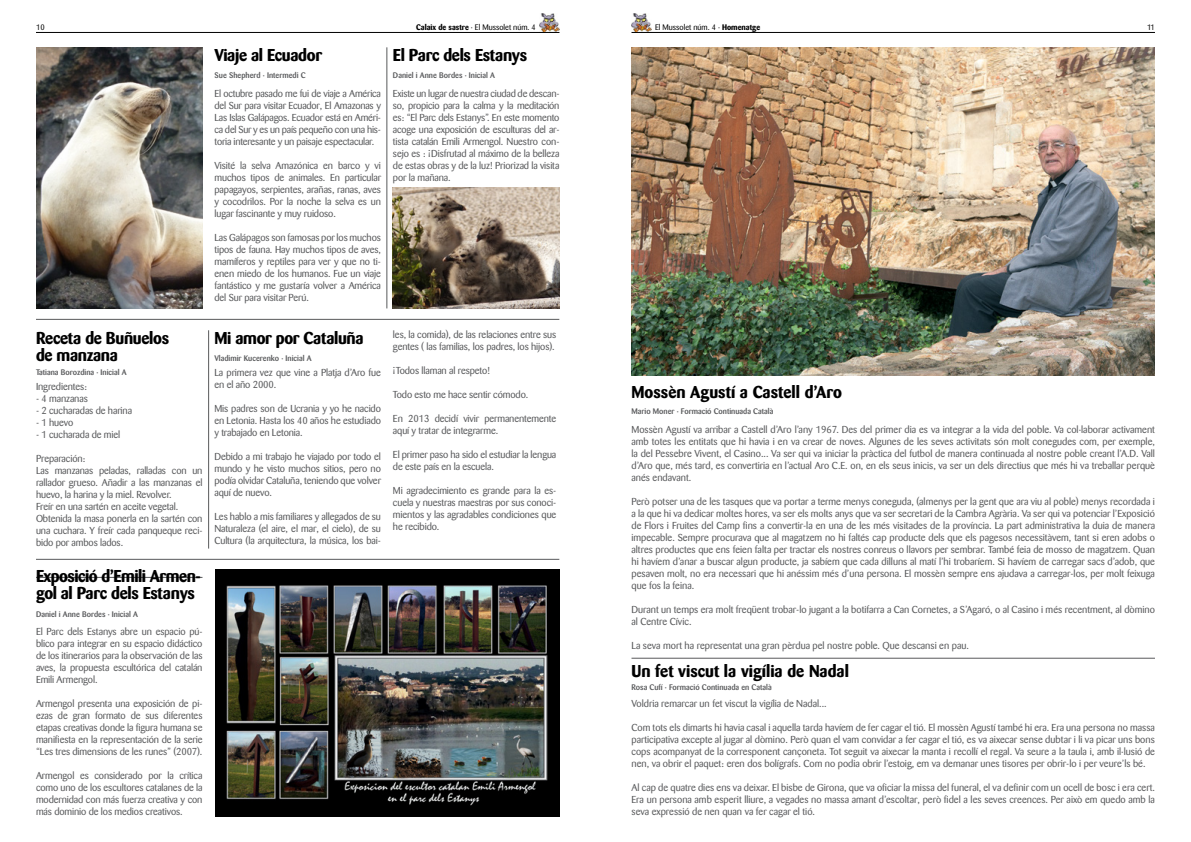
<style>
.page{position:relative;width:1191px;height:842px;background:#fff}
.page>*{position:absolute;margin:0;border:0;box-sizing:border-box;transform-origin:0 0}
.t1{font:700 17px/17px "Barmeno";letter-spacing:-.02em;color:#000}
.t2{font:700 17px "Barmeno";color:#000}
.t3{font:10px/12px "Barmeno";letter-spacing:-.01em;color:#58595b;text-align:justify}
.t4{font:500 8px "Barmeno";color:#58595b}
.t5{font:8px "Barmeno";color:#000}
.s1{font-weight:700}
</style>
<div class="page">
<img style="left:631px;top:14px;width:20px;height:18px">
<hr style="left:631px;top:32px;width:524px;height:1px;background:#000">
<img style="left:539px;top:14px;width:20px;height:18px">
<hr style="left:36px;top:32px;width:523px;height:1px;background:#000">
<hr style="left:36px;top:577px;width:166px;height:1px;background:#58595b">
<hr style="left:631px;top:658px;width:524px;height:1px;background:#58595b">
<hr style="left:36px;top:559px;width:523px;height:1px;background:#58595b">
<hr style="left:208px;top:330px;width:1px;height:219px;background:#58595b">
<img style="left:393px;top:188px;width:166px;height:120px">
<img style="left:36px;top:47px;width:166px;height:261px">
<hr style="left:36px;top:319px;width:523px;height:1px;background:#58595b">
<div style="left:215px;top:569px;width:344px;height:248px;background:#000"></div>
<img style="left:226px;top:585px;width:322px;height:221px">
<hr style="left:387px;top:47px;width:1px;height:261px;background:#58595b">
<img style="left:631px;top:47px;width:524px;height:329px">
<p class="t5" style="left:36px;top:22px;width:10px">10</p>
<p class="t5" style="left:416px;top:23px;width:121px"><span class="s1">Calaix de sastre</span> · El Mussolet núm. 4</p>
<p class="t5" style="left:655px;top:23px;width:107px">El Mussolet núm. 4 · <span class="s1">Homenatge</span></p>
<p class="t5" style="left:1147px;top:22px;width:9px">11</p>
<h1 class="t1" style="left:36px;top:329px;width:135px">Receta de Buñuelos de manzana</h1>
<p class="t4" style="left:36px;top:368px;width:92px">Tatiana Borozdina · Inicial A</p>
<p class="t3" style="left:36px;top:381px;width:53px">Ingredientes:</p>
<p class="t3" style="left:36px;top:393px;width:53px">- 4 manzanas</p>
<p class="t3" style="left:36px;top:405px;width:98px">- 2 cucharadas de harina</p>
<p class="t3" style="left:36px;top:417px;width:39px">- 1 huevo</p>
<p class="t3" style="left:36px;top:429px;width:86px">- 1 cucharada de miel</p>
<p class="t3" style="left:36px;top:453px;width:168px;text-align:left">Preparación:<br>Las manzanas peladas, ralladas con un rallador grueso. Añadir a las manzanas el huevo, la harina y la miel. Revolver.<br>Freír en una sartén en aceite vegetal.<br>Obtenida la masa ponerla en la sartén con una cuchara. Y freír cada panqueque reci&shy;bido por ambos lados.</p>
<h1 class="t1" style="left:36px;top:568px;width:166px">Exposició d’Emili Armen&shy;gol al Parc dels Estanys</h1>
<p class="t4" style="left:36px;top:609px;width:103px">Daniel i Anne Bordes · Inicial A</p>
<p class="t3" style="left:36px;top:626px;width:168px">El Parc dels Estanys abre un espacio pú&shy;blico para integrar en su espacio didáctico de los itinerarios para la observación de las aves, la propuesta escultórica del catalán Emili Armengol.</p>
<p class="t3" style="left:36px;top:698px;width:168px">Armengol presenta una exposición de pi&shy;ezas de gran formato de sus diferentes etapas creativas donde la figura humana se manifiesta en la representación de la serie “Les tres dimensions de les runes” (2007).</p>
<p class="t3" style="left:36px;top:770px;width:168px">Armengol es considerado por la crítica como uno de los escultores catalanes de la modernidad con más fuerza creativa y con más dominio de los medios creativos.</p>
<h1 class="t1" style="left:214px;top:46px;width:109px">Viaje al Ecuador</h1>
<p class="t4" style="left:214px;top:71px;width:93px">Sue Shepherd · Intermedi C</p>
<p class="t3" style="left:214px;top:88px;width:168px">El octubre pasado me fui de viaje a América del Sur para visitar Ecuador, El Amazonas y Las Islas Galápagos. Ecuador está en Améri&shy;ca del Sur y es un país pequeño con una his&shy;toria interesante y un paisaje espectacular.</p>
<p class="t3" style="left:214px;top:160px;width:168px">Visité la selva Amazónica en barco y vi muchos tipos de animales. En particular papagayos, serpientes, arañas, ranas, aves y cocodrilos. Por la noche la selva es un lugar fascinante y muy ruidoso.</p>
<p class="t3" style="left:214px;top:232px;width:168px">Las Galápagos son famosas por los muchos tipos de fauna. Hay muchos tipos de aves, mamíferos y reptiles para ver y que no ti&shy;enen miedo de los humanos. Fue un viaje fantástico y me gustaría volver a América del Sur para visitar Perú.</p>
<h1 class="t1" style="left:214px;top:329px;width:151px">Mi amor por Cataluña</h1>
<p class="t4" style="left:214px;top:354px;width:98px">Vladimir Kucerenko · Inicial A</p>
<p class="t3" style="left:214px;top:367px;width:168px">La primera vez que vine a Platja d’Aro fue en el año 2000.</p>
<p class="t3" style="left:214px;top:403px;width:168px">Mis padres son de Ucrania y yo he nacido en Letonia. Hasta los 40 años he estudiado y trabajado en Letonia.</p>
<p class="t3" style="left:214px;top:451px;width:168px">Debido a mi trabajo he viajado por todo el mundo y he visto muchos sitios, pero no podía olvidar Cataluña, teniendo que volver aquí de nuevo.</p>
<p class="t3" style="left:214px;top:511px;width:168px">Les hablo a mis familiares y allegados de su Naturaleza (el aire, el mar, el cielo), de su Cultura (la arquitectura, la música, los bai-</p>
<h1 class="t1" style="left:393px;top:46px;width:136px">El Parc dels Estanys</h1>
<p class="t4" style="left:393px;top:71px;width:103px">Daniel i Anne Bordes · Inicial A</p>
<p class="t3" style="left:393px;top:88px;width:168px">Existe un lugar de nuestra ciudad de descan&shy;so, propicio para la calma y la meditación es: “El Parc dels Estanys”. En este momento acoge una exposición de esculturas del ar&shy;tista catalán Emili Armengol. Nuestro con&shy;sejo es : ¡Disfrutad al máximo de la belleza de estas obras y de la luz! Priorizad la visita por la mañana.</p>
<p class="t3" style="left:393px;top:328px;width:165px">les, la comida), de las relaciones entre sus gentes ( las familias, los padres, los hijos).</p>
<p class="t3" style="left:393px;top:364px;width:99px">¡Todos llaman al respeto!</p>
<p class="t3" style="left:393px;top:388px;width:137px">Todo esto me hace sentir cómodo.</p>
<p class="t3" style="left:393px;top:412px;width:165px">En 2013 decidí vivir permanentemente aquí y tratar de integrarme.</p>
<p class="t3" style="left:393px;top:448px;width:165px">El primer paso ha sido el estudiar la lengua de este país en la escuela.</p>
<p class="t3" style="left:393px;top:484px;width:165px">Mi agradecimiento es grande para la es&shy;cuela y nuestras maestras por sus conoci&shy;mientos y las agradables condiciones que he recibido.</p>
<h1 class="t2" style="left:631px;top:382px;width:212px">Mossèn Agustí a Castell d’Aro</h1>
<p class="t4" style="left:631px;top:407px;width:143px">Mario Moner · Formació Continuada Català</p>
<p class="t3" style="left:631px;top:423px;width:525px">Mossèn Agustí va arribar a Castell d’Aro l’any 1967. Des del primer dia es va integrar a la vida del poble. Va col·laborar activament amb totes les entitats que hi havia i en va crear de noves. Algunes de les seves activitats són molt conegudes com, per exemple, la del Pessebre Vivent, el Casino... Va ser qui va iniciar la pràctica del futbol de manera continuada al nostre poble creant l’A.D. Vall d’Aro que, més tard, es convertiria en l’actual Aro C.E. on, en els seus inicis, va ser un dels directius que més hi va treballar perquè anés endavant.</p>
<p class="t3" style="left:631px;top:495px;width:525px">Però potser una de les tasques que va portar a terme menys coneguda, (almenys per la gent que ara viu al poble) menys recordada i a la que hi va dedicar moltes hores, va ser els molts anys que va ser secretari de la Cambra Agrària. Va ser qui va potenciar l’Exposició de Flors i Fruites del Camp fins a convertir-la en una de les més visitades de la província. La part administrativa la duia de manera impecable. Sempre procurava que al magatzem no hi faltés cap producte dels que els pagesos necessitàvem, tant si eren adobs o altres productes que ens feien falta per tractar els nostres conreus o llavors per sembrar. També feia de mosso de magatzem. Quan hi havíem d’anar a buscar algun producte, ja sabíem que cada dilluns al matí l’hi trobaríem. Si havíem de carregar sacs d’adob, que pesaven molt, no era necessari que hi anéssim més d’una persona. El mossèn sempre ens ajudava a carregar-los, per molt feixuga que fos la feina.</p>
<p class="t3" style="left:631px;top:603px;width:525px">Durant un temps era molt freqüent trobar-lo jugant a la botifarra a Can Cornetes, a S’Agaró, o al Casino i més recentment, al dòmino al Centre Cívic.</p>
<p class="t3" style="left:631px;top:639px;width:339px">La seva mort ha representat una gran pèrdua pel nostre poble. Que descansi en pau.</p>
<h1 class="t2" style="left:631px;top:661px;width:219px">Un fet viscut la vigília de Nadal</h1>
<p class="t4" style="left:631px;top:682px;width:142px">Rosa Cufí · Formació Continuada en Català</p>
<p class="t3" style="left:631px;top:698px;width:197px">Voldria remarcar un fet viscut la vigília de Nadal...</p>
<p class="t3" style="left:631px;top:722px;width:525px">Com tots els dimarts hi havia casal i aquella tarda havíem de fer cagar el tió. El mossèn Agustí també hi era. Era una persona no massa participativa excepte al jugar al dòmino. Però quan el vam convidar a fer cagar el tió, es va aixecar sense dubtar i li va picar uns bons cops acompanyat de la corresponent cançoneta. Tot seguit va aixecar la manta i recollí el regal. Va seure a la taula i, amb il·lusió de nen, va obrir el paquet: eren dos bolígrafs. Com no podia obrir l’estoig, em va demanar unes tisores per obrir-lo i per veure’ls bé.</p>
<p class="t3" style="left:631px;top:782px;width:525px">Al cap de quatre dies ens va deixar. El bisbe de Girona, que va oficiar la missa del funeral, el va definir com un ocell de bosc i era cert.<br>Era un persona amb esperit lliure, a vegades no massa amant d’escoltar, però fidel a les seves creences. Per això em quedo amb la seva expressió de nen quan va fer cagar el tió.</p>
</div>
